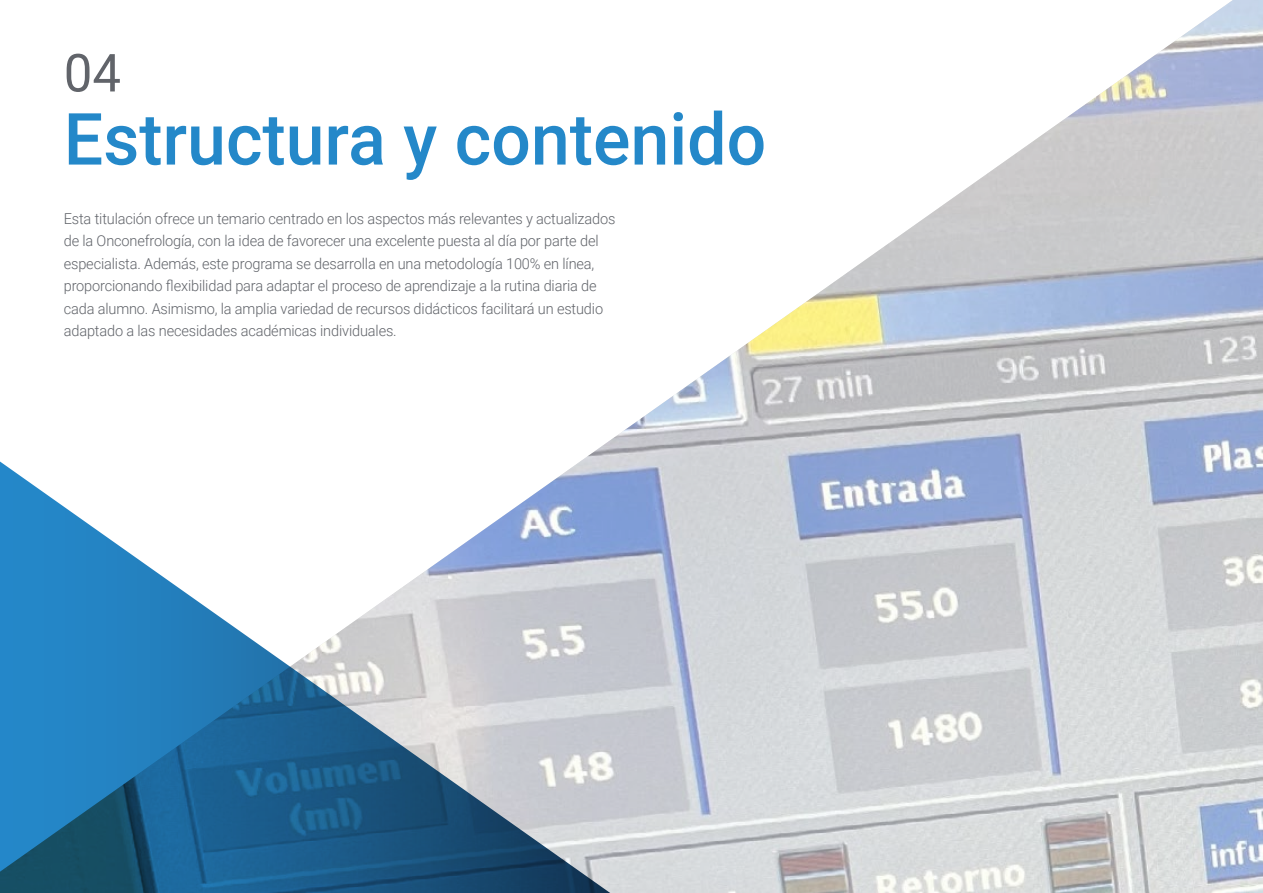
<style>
.page{position:relative;width:1263px;height:893px;background:#fff}
.page>*{position:absolute;margin:0;border:0;box-sizing:border-box;transform-origin:0 0}
.t1{font:500 72px "Roboto";color:#2488c9}
.t2{font:52.5px "Roboto";color:#61646a}
.t3{font:300 15px/22.5px "Roboto";letter-spacing:-.01em;color:#61646a}
</style>
<div class="page">
<img style="left:602px;top:0;width:661px;height:893px">
<svg style="left:0;top:446px;width:640px;height:447px"></svg>
<h2 class="t2" style="left:64px;top:36px;width:59px">04</h2>
<h1 class="t1" style="left:64px;top:89px;width:704px">Estructura y contenido</h1>
<p class="t3" style="left:64px;top:207px;width:553px">Esta titulación ofrece un temario centrado en los aspectos más relevantes y actualizados de la Onconefrología, con la idea de favorecer una excelente puesta al día por parte del especialista. Además, este programa se desarrolla en una metodología 100% en línea, proporcionando flexibilidad para adaptar el proceso de aprendizaje a la rutina diaria de cada alumno. Asimismo, la amplia variedad de recursos didácticos facilitará un estudio adaptado a las necesidades académicas individuales.</p>
</div>
